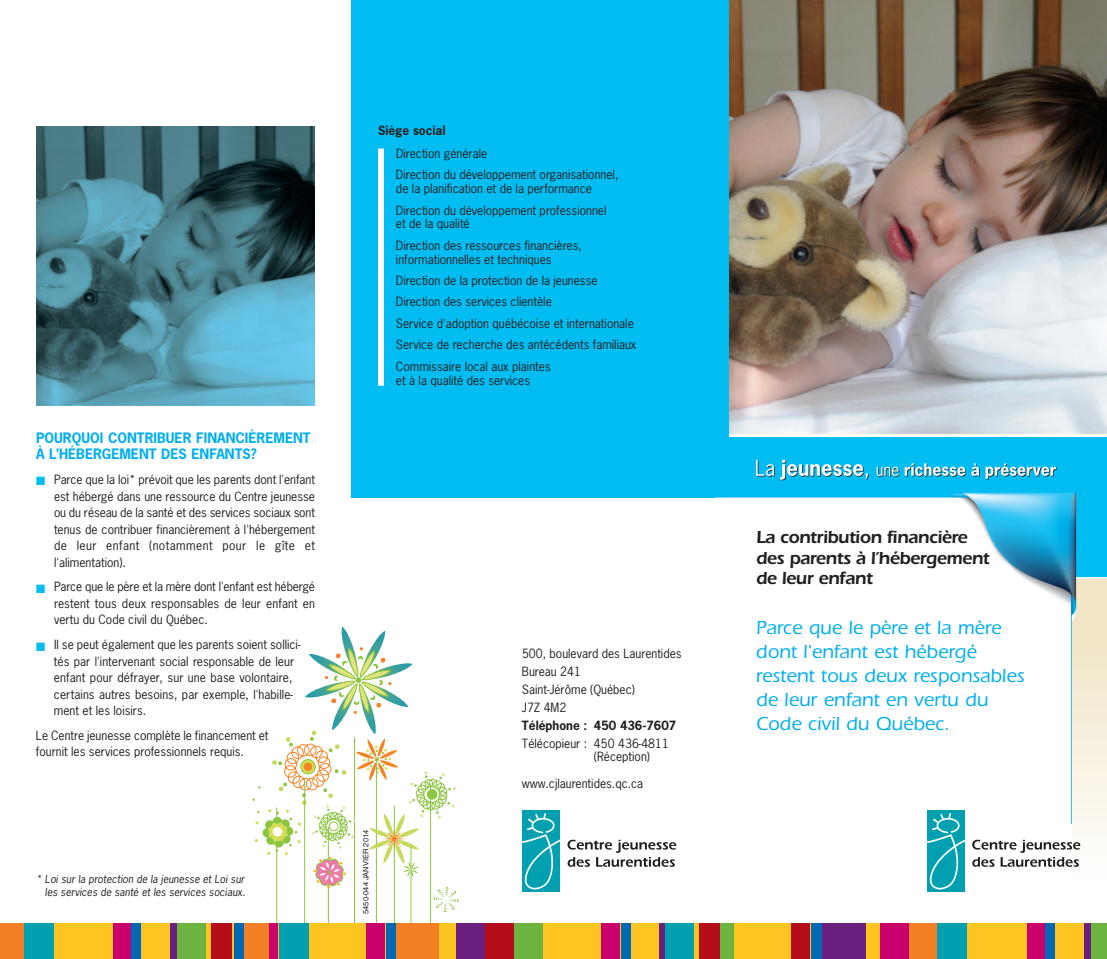
<style>
.page{position:relative;width:1107px;height:959px;background:#fff}
.page>*{position:absolute;margin:0;border:0;box-sizing:border-box;transform-origin:0 0}
.t1{font:500 19.5px/24px "Itc Eras";color:#00aeef}
.t2{font:600 18px/20.2px "Itc Eras";letter-spacing:-.025em;color:#231f20}
.t3{font:700 13.5px/16.5px "News Gothic";color:#00aeef}
.t4{font:12px/16.5px "News Gothic";color:#231f20}
.t5{font:700 12px "News Gothic";color:#231f20}
.t6{font:italic 10.5px/12.6px "News Gothic";letter-spacing:.005em;color:#231f20;text-align:right}
.t7{font:7.5px "Helvetica";color:#231f20}
.s1{color:#01bdf2}
</style>
<div class="page">
<hr style="left:394px;top:805px;width:1px;height:117px;background:#8bc63e">
<hr style="left:328px;top:826px;width:1px;height:96px;background:#8bc63e">
<hr style="left:304px;top:779px;width:1px;height:143px;background:#8bc63e">
<hr style="left:376px;top:760px;width:1px;height:162px;background:#8bc63e">
<hr style="left:354px;top:737px;width:1px;height:185px;background:#8bc63e">
<hr style="left:276px;top:807px;width:1px;height:115px;background:#8bc63e">
<hr style="left:430px;top:783px;width:1px;height:139px;background:#8bc63e">
<hr style="left:411px;top:846px;width:1px;height:76px;background:#8bc63e">
<svg style="left:252px;top:626px;width:207px;height:286px"></svg>
<div style="left:351px;top:0;width:378px;height:497px;background:#01bdf2"></div>
<div style="left:716px;top:579px;width:391px;height:301px;background:linear-gradient(to bottom,#efe2bf,#fefdfc)"></div>
<div style="left:716px;top:436px;width:391px;height:140px;background:#01bdf2"></div>
<img style="left:716px;top:615px;width:355px;height:277px">
<svg style="left:351px;top:492px;width:725px;height:123px"></svg>
<hr style="left:1071px;top:615px;width:1px;height:209px;background:#00aeef">
<svg style="left:972px;top:839px;width:108px;height:27px"></svg>
<svg style="left:756px;top:460px;width:113px;height:20px"></svg>
<svg style="left:877px;top:466px;width:22px;height:10px"></svg>
<svg style="left:905px;top:463px;width:75px;height:13px"></svg>
<svg style="left:986px;top:463px;width:71px;height:16px"></svg>
<div style="left:716px;top:922px;width:391px;height:36px;background:#fec422"></div>
<div style="left:716px;top:922px;width:18px;height:36px;background:#6cb43f"></div>
<div style="left:792px;top:922px;width:18px;height:36px;background:#b50e1a"></div>
<div style="left:812px;top:922px;width:10px;height:36px;background:#0168b3"></div>
<div style="left:822px;top:922px;width:43px;height:36px;background:#6b1f7e"></div>
<div style="left:880px;top:922px;width:29px;height:36px;background:#ca016c"></div>
<div style="left:909px;top:922px;width:29px;height:36px;background:#f48026"></div>
<div style="left:938px;top:922px;width:29px;height:36px;background:#00a0b0"></div>
<div style="left:1027px;top:922px;width:18px;height:36px;background:#ca016c"></div>
<div style="left:1045px;top:922px;width:9px;height:36px;background:#0168b3"></div>
<div style="left:1084px;top:922px;width:7px;height:36px;background:#6b1f7e"></div>
<div style="left:1091px;top:922px;width:16px;height:36px;background:#6cb43f"></div>
<div style="left:927px;top:810px;width:38px;height:81px;background:#00a0b0"></div>
<svg style="left:927px;top:813px;width:39px;height:76px"></svg>
<svg style="left:568px;top:839px;width:108px;height:27px"></svg>
<div style="left:522px;top:810px;width:38px;height:81px;background:#00a0b0"></div>
<svg style="left:522px;top:813px;width:38px;height:76px"></svg>
<img style="left:36px;top:126px;width:279px;height:279px">
<div style="left:378px;top:148px;width:6px;height:238px;background:#fff"></div>
<img style="left:729px;top:0;width:378px;height:434px">
<div style="left:0;top:922px;width:729px;height:36px;background:#fec422"></div>
<div style="left:0;top:922px;width:24px;height:36px;background:#f48026"></div>
<div style="left:24px;top:922px;width:29px;height:36px;background:#00a0b0"></div>
<div style="left:114px;top:922px;width:18px;height:36px;background:#ca016c"></div>
<div style="left:132px;top:922px;width:9px;height:36px;background:#0168b3"></div>
<div style="left:170px;top:922px;width:7px;height:36px;background:#6b1f7e"></div>
<div style="left:177px;top:922px;width:29px;height:36px;background:#6cb43f"></div>
<div style="left:211px;top:922px;width:21px;height:36px;background:#b50e1a"></div>
<div style="left:234px;top:922px;width:11px;height:36px;background:#0168b3"></div>
<div style="left:245px;top:922px;width:24px;height:36px;background:#f48026"></div>
<div style="left:269px;top:922px;width:8px;height:36px;background:#ca016c"></div>
<div style="left:279px;top:922px;width:29px;height:36px;background:#00a0b0"></div>
<div style="left:367px;top:922px;width:18px;height:36px;background:#ca016c"></div>
<div style="left:387px;top:922px;width:9px;height:36px;background:#0168b3"></div>
<div style="left:396px;top:922px;width:43px;height:36px;background:#f48026"></div>
<div style="left:456px;top:922px;width:29px;height:36px;background:#6b1f7e"></div>
<div style="left:485px;top:922px;width:29px;height:36px;background:#b50e1a"></div>
<div style="left:514px;top:922px;width:28px;height:36px;background:#6cb43f"></div>
<div style="left:601px;top:922px;width:19px;height:36px;background:#ca016c"></div>
<div style="left:621px;top:922px;width:10px;height:36px;background:#0168b3"></div>
<div style="left:659px;top:922px;width:6px;height:36px;background:#6b1f7e"></div>
<div style="left:665px;top:922px;width:29px;height:36px;background:#00a0b0"></div>
<div style="left:699px;top:922px;width:22px;height:36px;background:#b50e1a"></div>
<div style="left:721px;top:922px;width:8px;height:36px;background:#6cb43f"></div>
<p class="t3" style="left:36px;top:430px;width:276px">POURQUOI CONTRIBUER FINANCIÈREMENT<br>À L’HÉBERGEMENT DES ENFANTS?</p>
<p class="t4" style="left:54px;top:471px;width:263px;text-align:justify;text-indent:-18px"><span class="s1">■</span> Parce que la loi* prévoit que les parents dont l'enfant est hébergé dans une ressource du Centre jeunesse ou du réseau de la santé et des services sociaux sont tenus de contribuer financièrement à l'hébergement de leur enfant (notamment pour le gîte et l'alimentation).</p>
<p class="t4" style="left:54px;top:579px;width:263px;text-align:justify;text-indent:-18px"><span class="s1">■</span> Parce que le père et la mère dont l'enfant est hébergé restent tous deux responsables de leur enfant en vertu du Code civil du Québec.</p>
<p class="t4" style="left:54px;top:636px;width:248px;text-indent:-18px"><span class="s1">■</span> Il se peut également que les parents soient sollici&shy;tés par l'intervenant social responsable de leur enfant pour défrayer, sur une base volontaire, certains autres besoins, par exemple, l'habille&shy;ment et les loisirs.</p>
<p class="t4" style="left:36px;top:727px;width:234px">Le Centre jeunesse complète le financement et fournit les services professionnels requis.</p>
<p class="t6" style="left:36px;top:873px;width:211px">* Loi sur la protection de la jeunesse et Loi sur les services de santé et les services sociaux.</p>
<p class="t5" style="left:378px;top:124px;width:69px">Siège social</p>
<p class="t4" style="left:396px;top:143px;width:224px;line-height:21.3px">Direction générale<br>Direction du développement organisationnel,</p>
<p class="t4" style="left:396px;top:178px;width:212px;line-height:21.3px">de la planification et de la performance<br>Direction du développement professionnel</p>
<p class="t4" style="left:396px;top:214px;width:187px;line-height:21.3px">et de la qualité<br>Direction des ressources financières,</p>
<p class="t4" style="left:396px;top:249px;width:242px;line-height:21.3px">informationnelles et techniques<br>Direction de la protection de la jeunesse Direction des services clientèle<br>Service d'adoption québécoise et internationale Service de recherche des antécédents familiaux Commissaire local aux plaintes</p>
<p class="t4" style="left:396px;top:372px;width:136px">et à la qualité des services</p>
<p class="t7" style="left:363px;top:914px;width:85px;rotate:-90deg">5450-044 JANVIER 2014</p>
<p class="t4" style="left:522px;top:644px;width:161px;line-height:18px">500, boulevard des Laurentides<br>Bureau 241<br>Saint-Jérôme (Québec)<br>J7Z 4M2</p>
<p class="t5" style="left:522px;top:718px;width:156px">Téléphone : 450 436-7607</p>
<p class="t4" style="left:594px;top:736px;width:77px;line-height:13.5px;text-indent:-72px">Télécopieur : 450 436-4811 (Réception)</p>
<p class="t4" style="left:522px;top:775px;width:123px">www.cjlaurentides.qc.ca</p>
<h2 class="t2" style="left:756px;top:529px;width:235px">La contribution financière des parents à l’hébergement de leur enfant</h2>
<h1 class="t1" style="left:756px;top:618px;width:270px">Parce que le père et la mère dont l'enfant est hébergé restent tous deux responsables de leur enfant en vertu du<br>Code civil du Québec.</h1>
</div>
